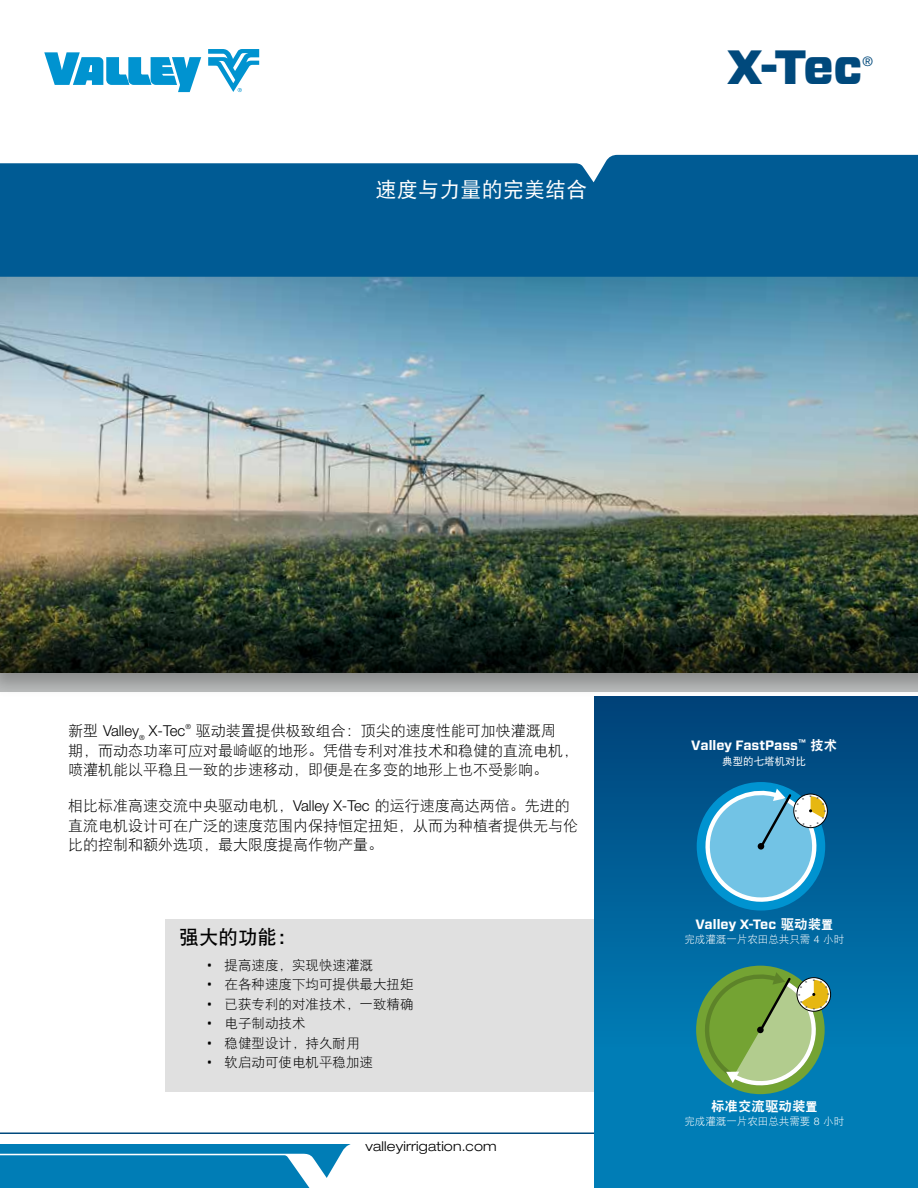
<style>
.page{position:relative;width:918px;height:1188px;background:#fff}
.page>*{position:absolute;margin:0;border:0;box-sizing:border-box;transform-origin:0 0}
.t1{font:900 48px "Forza";color:#00497c}
.t2{font:21px "DFP Hei W5";letter-spacing:.01em;color:#fff}
.t3{font:19.5px "DFP Hei W7";color:#000}
.t4{font:15px/19.5px "DFP Hei W3";color:#000}
.t5{font:300 15px "Helvetica Neue LT Pro";color:#000}
.t6{font:13.5px "DFP Hei W3";color:#000}
.t7{font:700 13.5px "Forza";color:#fff}
.t8{font:300 expanded 13.5px "Helvetica Neue LT Pro";letter-spacing:.01em;color:#000}
.t9{font:13.5px "DFP Hei W9";color:#fff}
.t10{font:13.05px "Helvetica Neue LT Pro";color:#00497c}
.t11{font:10.5px "DFP Hei W3";color:#fff}
.t12{font:10.5px "DFP Hei W5";color:#fff}
.t13{font:300 7.05px "Helvetica Neue LT Pro";color:#000}
.s1{font-family:"Helvetica Neue LT Pro";font-weight:300}
.s2{font-family:"DFP Hei W3";font-weight:400}
.s3{font-family:"Forza";font-weight:300}
.s4{font-family:"DFP Hei W9";font-weight:400}
.s5{font-family:"DFP Hei W9";font-weight:400;font-size:12px}
.s6{font-size:12px}
</style>
<div class="page">
<div style="left:0;top:270px;width:918px;height:428px;background:#000;opacity:.26"></div>
<img style="left:0;top:277px;width:918px;height:315px">
<svg style="left:0;top:1144px;width:351px;height:44px;background:#1f8dbf"></svg>
<div style="left:165px;top:919px;width:430px;height:172px;background:#e0e0e0"></div>
<svg style="left:0;top:592px;width:918px;height:81px;background:#1d2a1a"></svg>
<hr style="left:0;top:1132px;width:918px;height:2px;background:#00497c">
<svg style="left:208px;top:49px;width:51px;height:43px"></svg>
<svg style="left:44px;top:52px;width:157px;height:40px"></svg>
<div style="left:594px;top:696px;width:324px;height:492px;background:#007db6"></div>
<div style="left:594px;top:696px;width:324px;height:351px;background:linear-gradient(to bottom,#004178,#007cb5)"></div>
<div style="left:697px;top:782px;width:128px;height:129px;background:#0093d0;border-radius:50%"></div>
<div style="left:793px;top:794px;width:35px;height:34px;border:1px solid #000;border-radius:50%"></div>
<div style="left:696px;top:966px;width:129px;height:128px;background:#74a333;border-radius:50%"></div>
<div style="left:797px;top:977px;width:34px;height:35px;border:1px solid #000;border-radius:50%"></div>
<div style="left:0;top:155px;width:918px;height:122px;background:#005b94"></div>
<svg style="left:700px;top:788px;width:126px;height:119px"></svg>
<svg style="left:705px;top:972px;width:124px;height:119px"></svg>
<h2 class="t2" style="left:376px;top:178px;width:213px">速度与力量的完美结合</h2>
<h1 class="t1" style="left:727px;top:34px;width:137px">X-Tec</h1>
<p class="t10" style="left:863px;top:53px;width:12px">®</p>
<p class="t4" style="left:68px;top:721px;width:512px;text-indent:128px">驱动装置提供极致组合：顶尖的速度性能可加快灌溉周<br>期，而动态功率可应对最崎岖的地形。凭借专利对准技术和稳健的直流电机，喷灌机能以平稳且一致的步速移动，即便是在多变的地形上也不受影响。</p>
<p class="t4" style="left:68px;top:796px;width:512px">相比标准高速交流中央驱动电机，<span class="s1">Valley X-Tec</span> 的运行速度高达两倍。先进的直流电机设计可在广泛的速度范围内保持恒定扭矩，从而为种植者提供无与伦比的控制和额外选项，最大限度提高作物产量。</p>
<p class="t5" style="left:68px;top:722px;width:119px"><span class="s2">新型</span> Valley<sub>®</sub> X-Tec</p>
<p class="t13" style="left:185px;top:723px;width:7px">®</p>
<h3 class="t3" style="left:180px;top:927px;width:118px">强大的功能：</h3>
<p class="t6" style="left:207px;top:957px;width:168px"><span class="s3">•</span> 提高速度，实现快速灌溉</p>
<p class="t6" style="left:207px;top:977px;width:208px"><span class="s3">•</span> 在各种速度下均可提供最大扭矩</p>
<p class="t6" style="left:207px;top:996px;width:208px"><span class="s3">•</span> 已获专利的对准技术，一致精确</p>
<p class="t6" style="left:207px;top:1016px;width:100px"><span class="s3">•</span> 电子制动技术</p>
<p class="t6" style="left:207px;top:1035px;width:154px"><span class="s3">•</span> 稳健型设计，持久耐用</p>
<p class="t6" style="left:207px;top:1055px;width:168px"><span class="s3">•</span> 软启动可使电机平稳加速</p>
<p class="t8" style="left:366px;top:1138px;width:133px">valleyirrigation.com</p>
<p class="t7" style="left:691px;top:736px;width:148px">Valley FastPass<sup>™</sup> <span class="s4">技术</span></p>
<p class="t12" style="left:722px;top:755px;width:86px">典型的七塔机对比</p>
<p class="t7" style="left:695px;top:916px;width:139px">Valley X-Tec <span class="s4">驱动装</span><span class="s5">置</span></p>
<p class="t11" style="left:684px;top:933px;width:161px">完成灌溉一片农田总共只需 <span class="s1">4</span> 小时</p>
<p class="t9" style="left:711px;top:1099px;width:108px">标准交流驱动装<span class="s6">置</span></p>
<p class="t11" style="left:684px;top:1115px;width:161px">完成灌溉一片农田总共需要 <span class="s1">8</span> 小时</p>
</div>
